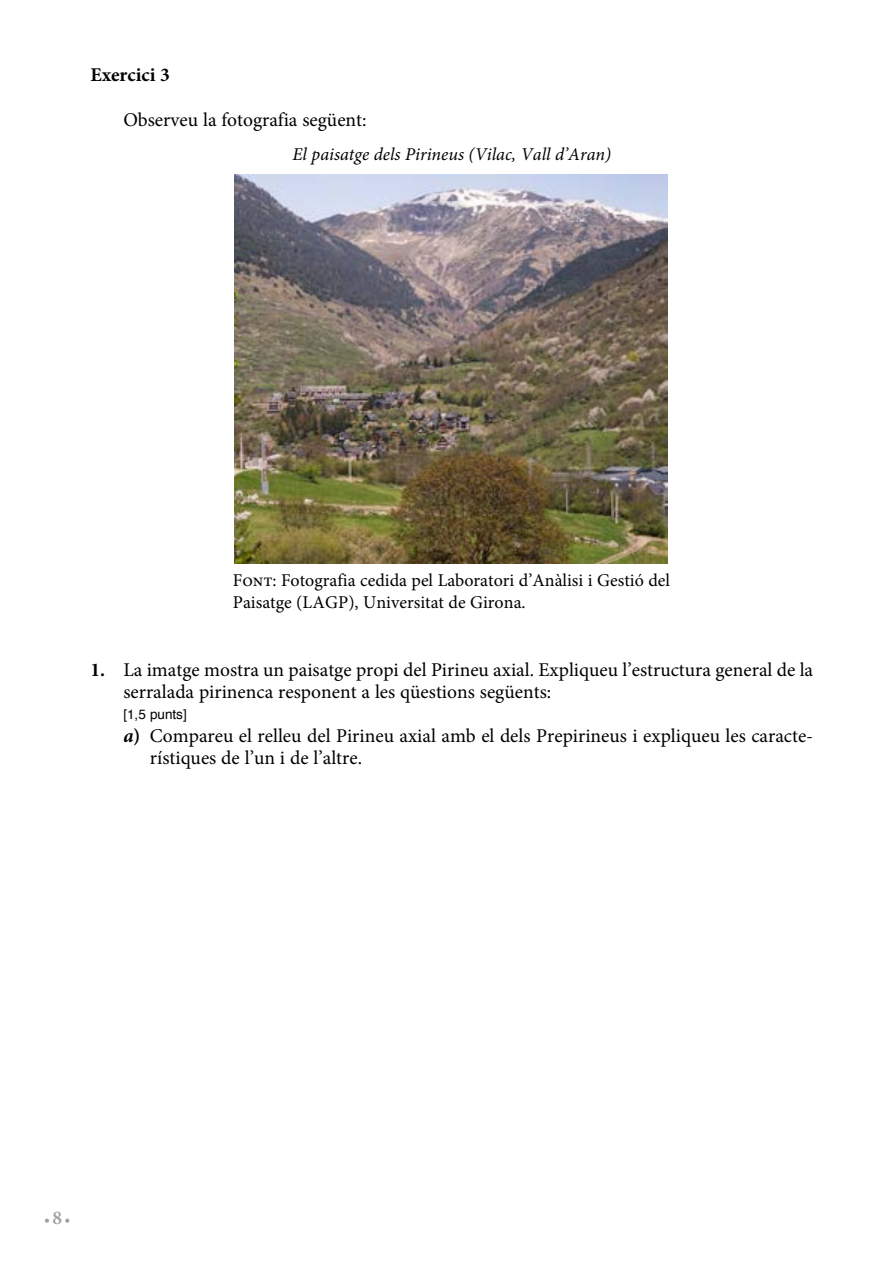
<style>
.page{position:relative;width:893px;height:1263px;background:#fff}
.page>*{position:absolute;margin:0;border:0;box-sizing:border-box;transform-origin:0 0}
.Pregunta_1{font:19.5px/22.5px "Minion Pro";color:#000}
.Alfanumèric{font:19.5px/22.5px "Minion Pro";color:#000}
.Text_exercici{font:19.5px "Minion Pro";color:#000}
.Títol_exercici{font:700 19.5px "Minion Pro";color:#000}
.Font_figura-taula{font:18px/22.5px "Minion Pro";color:#000}
.Títol_figura-taula-t{font:italic 18px "Minion Pro";color:#000}
.t1{font:600 15px "Minion Pro";color:#9c9e9f}
.Pregunta_1-puntuació{font:13.5px "Helvetica";color:#000}
.s1{font-weight:700}
.s2{font-weight:700;font-style:italic}
.s3{font-size:19.5px}
</style>
<div class="page">
<img style="left:235px;top:174px;width:433px;height:389px">
<p class="Títol_exercici" style="left:90px;top:61px;width:81px">Exercici 3</p>
<p class="Text_exercici" style="left:123px;top:107px;width:245px">Observeu la fotografia següent:</p>
<p class="Títol_figura-taula-t" style="left:293px;top:142px;width:320px">El paisatge dels Pirineus (Vilac, Vall d’Aran)</p>
<p class="Font_figura-taula" style="left:233px;top:569px;width:439px">Font: Fotografia cedida pel Laboratori d’Anàlisi i Gestió del<br>Paisatge (LAGP), Universitat de Girona.</p>
<p class="Pregunta_1" style="left:123px;top:659px;width:691px;text-indent:-33px"><span class="s1">1.</span> La imatge mostra un paisatge propi del Pirineu axial. Expliqueu l’estructura general de la serralada pirinenca responent a les qüestions següents:</p>
<p class="Pregunta_1-puntuació" style="left:123px;top:704px;width:65px">[1,5 punts]</p>
<p class="Alfanumèric" style="left:150px;top:725px;width:665px;text-indent:-26px"><span class="s2">a</span><span class="s1">)</span> Compareu el relleu del Pirineu axial amb el dels Prepirineus i expliqueu les caracte&shy;rístiques de l’un i de l’altre.</p>
<p class="t1" style="left:44px;top:1209px;width:28px">• <span class="s3">8</span> •</p>
</div>
